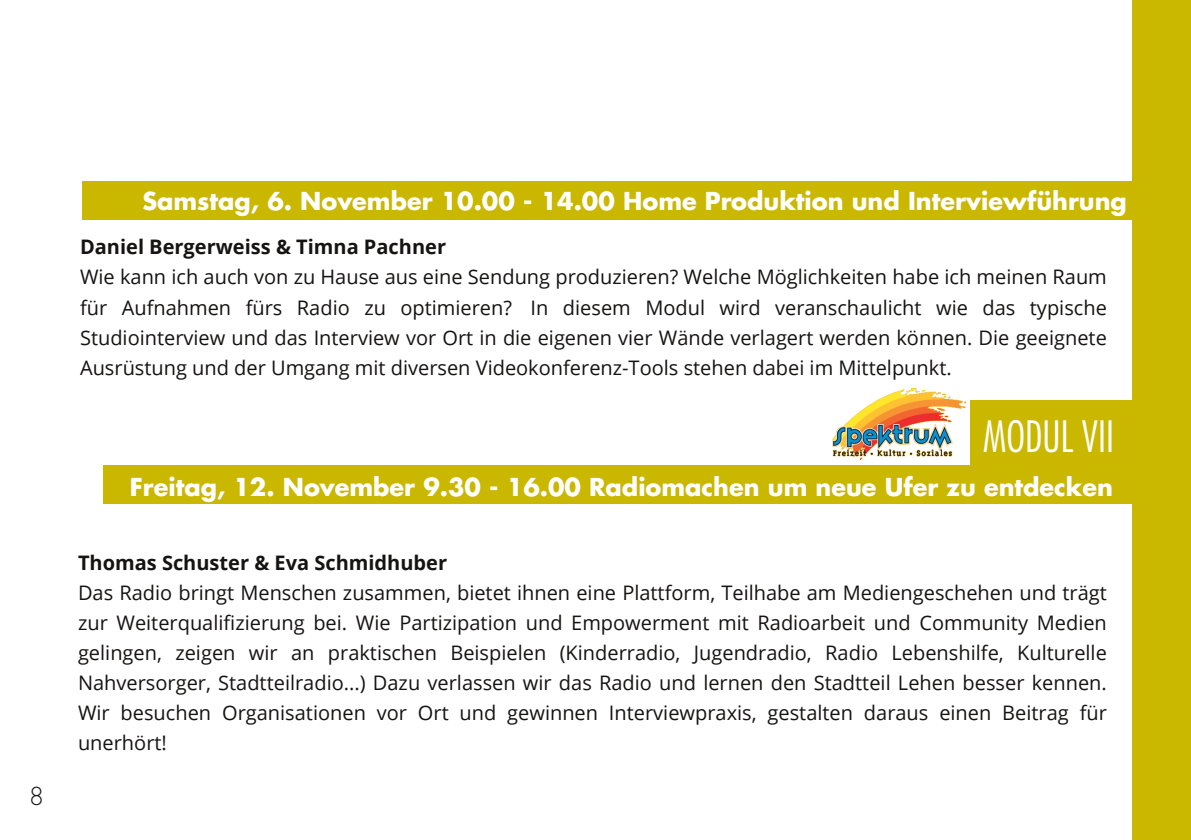
<style>
.page{position:relative;width:1191px;height:840px;background:#fff}
.page>*{position:absolute;margin:0;border:0;box-sizing:border-box;transform-origin:0 0}
.t1{font:300 condensed 42px "Futura LT";color:#fff}
.t2{font:700 24px "Futura LT";color:#fff}
.t3{font:300 24px "Futura LT";color:#161413}
.t4{font:20px/30px "Open Sans";color:#161413;text-align:justify}
.t5{font:700 20px "Open Sans";color:#161413}
</style>
<div class="page">
<div style="left:1132px;top:0;width:59px;height:839px;background:#cab700"></div>
<div style="left:103px;top:465px;width:1088px;height:39px;background:#cab700"></div>
<div style="left:82px;top:181px;width:1109px;height:39px;background:#cab700"></div>
<div style="left:970px;top:400px;width:221px;height:69px;background:#cab700"></div>
<img style="left:832px;top:388px;width:135px;height:71px">
<p class="t3" style="left:29px;top:781px;width:16px">8</p>
<p class="t2" style="left:142px;top:184px;width:986px">Samstag, 6. November 10.00 - 14.00 Home Produktion und Interviewführung</p>
<p class="t5" style="left:80px;top:233px;width:367px">Daniel Bergerweiss &amp; Timna Pachner</p>
<p class="t4" style="left:80px;top:261px;width:1028px">Wie kann ich auch von zu Hause aus eine Sendung produzieren? Welche Möglichkeiten habe ich meinen Raum für Aufnahmen fürs Radio zu optimieren? In diesem Modul wird veranschaulicht wie das typische Studiointerview und das Interview vor Ort in die eigenen vier Wände verlagert werden können. Die geeignete Ausrüstung und der Umgang mit diversen Videokonferenz-Tools stehen dabei im Mittelpunkt.</p>
<h1 class="t1" style="left:983px;top:411px;width:133px">MODUL VII</h1>
<p class="t2" style="left:130px;top:470px;width:984px">Freitag, 12. November 9.30 - 16.00 Radiomachen um neue Ufer zu entdecken</p>
<p class="t5" style="left:78px;top:548px;width:371px">Thomas Schuster &amp; Eva Schmidhuber</p>
<p class="t4" style="left:78px;top:576px;width:1030px">Das Radio bringt Menschen zusammen, bietet ihnen eine Plattform, Teilhabe am Mediengeschehen und trägt zur Weiterqualifizierung bei. Wie Partizipation und Empowerment mit Radioarbeit und Community Medien gelingen, zeigen wir an praktischen Beispielen (Kinderradio, Jugendradio, Radio Lebenshilfe, Kulturelle Nahversorger, Stadtteilradio...) Dazu verlassen wir das Radio und lernen den Stadtteil Lehen besser kennen.<br>Wir besuchen Organisationen vor Ort und gewinnen Interviewpraxis, gestalten daraus einen Beitrag für unerhört!</p>
</div>
